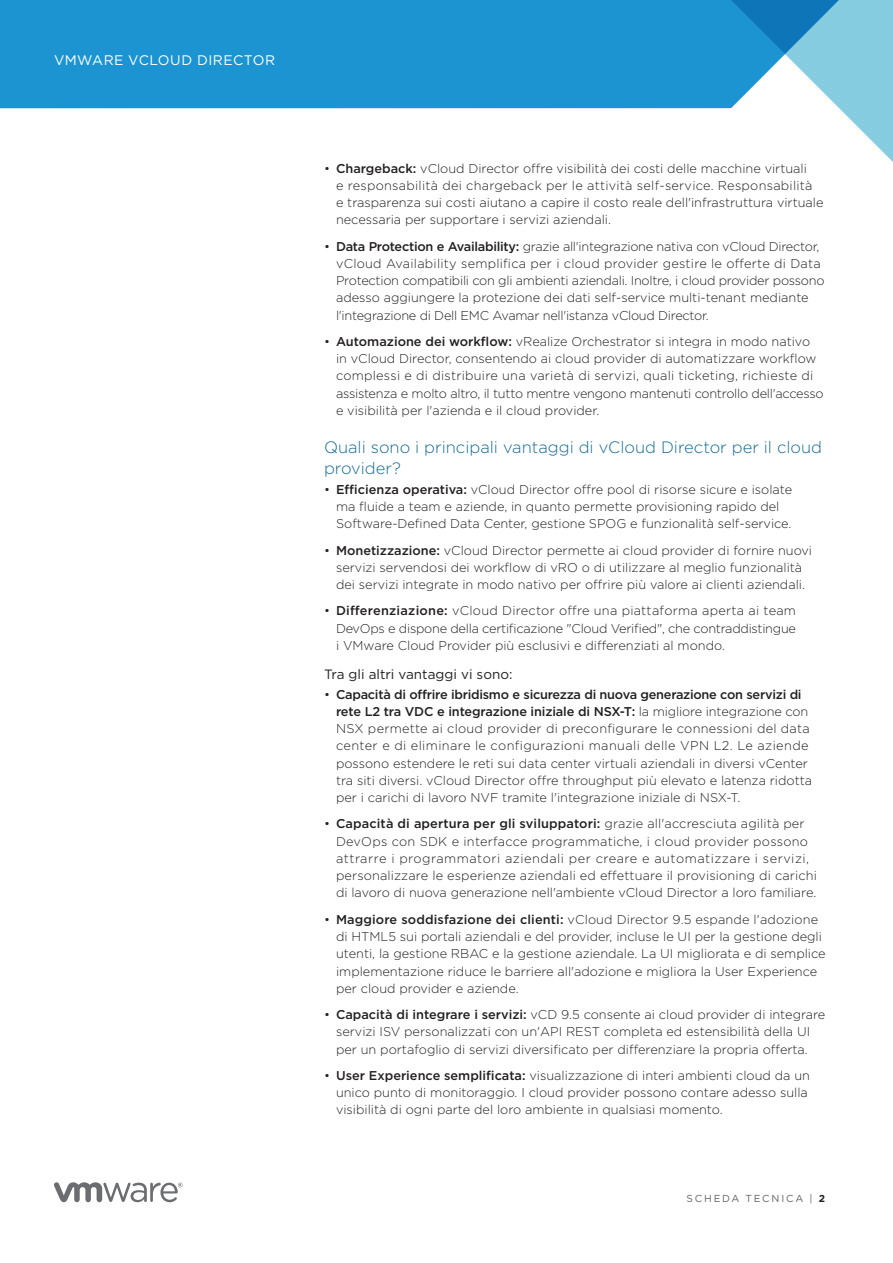
<style>
.page{position:relative;width:893px;height:1263px;background:#fff}
.page>*{position:absolute;margin:0;border:0;box-sizing:border-box;transform-origin:0 0}
._4a__SUBHEAD-1{font:300 16.5px/21px "Gotham";color:#176a92}
.FOLIO-WHITE{font:13.8px "Gotham";letter-spacing:.035em;color:#fff}
._4a__SUBHEAD-2-BLK{font:13.5px "Gotham";color:#231f20}
._3a__BODY_TEXT{font:300 12.75px/17.2px "Gotham";color:#231f20}
._3a__BODY_TEXT-2{font:300 12.75px/17.2px "Gotham";letter-spacing:-.02em;color:#231f20}
.FOLIO-BOTTOM-GRAY{font:10.2px "Gotham";letter-spacing:.18em;color:#636366}
.s1{font-weight:500}
.s2{font-weight:700;color:#231f20}
</style>
<div class="page">
<div style="left:0;top:0;width:718px;height:108px;background:#1c94d2"></div>
<svg style="left:718px;top:0;width:175px;height:162px"></svg>
<svg style="left:54px;top:1182px;width:128px;height:20px"></svg>
<p class="FOLIO-WHITE" style="left:54px;top:52px;width:223px">VMWARE VCLOUD DIRECTOR</p>
<p class="_3a__BODY_TEXT" style="left:336px;top:159px;width:489px;text-indent:-12px">• <span class="s1">Chargeback:</span> vCloud Director offre visibilità dei costi delle macchine virtuali<br>e responsabilità dei chargeback per le attività self-service. Responsabilità<br>e trasparenza sui costi aiutano a capire il costo reale dell'infrastruttura virtuale necessaria per supportare i servizi aziendali.</p>
<p class="_3a__BODY_TEXT-2" style="left:336px;top:237px;width:490px;text-indent:-12px">• <span class="s1">Data Protection e Availability:</span> grazie all'integrazione nativa con vCloud Director, vCloud Availability semplifica per i cloud provider gestire le offerte di Data Protection compatibili con gli ambienti aziendali. Inoltre, i cloud provider possono adesso aggiungere la protezione dei dati self-service multi-tenant mediante l'integrazione di Dell EMC Avamar nell'istanza vCloud Director.</p>
<p class="_3a__BODY_TEXT" style="left:336px;top:332px;width:489px;text-indent:-12px">• <span class="s1">Automazione dei workflow:</span> vRealize Orchestrator si integra in modo nativo in vCloud Director, consentendo ai cloud provider di automatizzare workflow complessi e di distribuire una varietà di servizi, quali ticketing, richieste di assistenza e molto altro, il tutto mentre vengono mantenuti controllo dell'accesso e visibilità per l'azienda e il cloud provider.</p>
<p class="_4a__SUBHEAD-1" style="left:324px;top:437px;width:500px">Quali sono i principali vantaggi di vCloud Director per il cloud provider?</p>
<p class="_3a__BODY_TEXT" style="left:336px;top:480px;width:458px;text-indent:-12px">• <span class="s1">Efficienza operativa:</span> vCloud Director offre pool di risorse sicure e isolate ma fluide a team e aziende, in quanto permette provisioning rapido del<br>Software-Defined Data Center, gestione SPOG e funzionalità self-service.</p>
<p class="_3a__BODY_TEXT" style="left:324px;top:541px;width:490px;text-align:center">• <span class="s1">Monetizzazione:</span> vCloud Director permette ai cloud provider di fornire nuovi servizi servendosi dei workflow di vRO o di utilizzare al meglio funzionalità dei servizi integrate in modo nativo per offrire più valore ai clienti aziendali.</p>
<p class="_3a__BODY_TEXT" style="left:336px;top:602px;width:462px;text-align:justify;text-indent:-12px">• <span class="s1">Differenziazione:</span> vCloud Director offre una piattaforma aperta ai team DevOps e dispone della certificazione "Cloud Verified", che contraddistingue i VMware Cloud Provider più esclusivi e differenziati al mondo.</p>
<p class="_4a__SUBHEAD-2-BLK" style="left:324px;top:666px;width:190px">Tra gli altri vantaggi vi sono:</p>
<p class="_3a__BODY_TEXT" style="left:336px;top:685px;width:478px;text-indent:-12px">• <span class="s1">Capacità di offrire ibridismo e sicurezza di nuova generazione con servizi di rete L2 tra VDC e integrazione iniziale di NSX-T:</span> la migliore integrazione con NSX permette ai cloud provider di preconfigurare le connessioni del data center e di eliminare le configurazioni manuali delle VPN L2. Le aziende possono estendere le reti sui data center virtuali aziendali in diversi vCenter tra siti diversi. vCloud Director offre throughput più elevato e latenza ridotta per i carichi di lavoro NVF tramite l'integrazione iniziale di NSX-T.</p>
<p class="_3a__BODY_TEXT" style="left:336px;top:815px;width:482px;text-indent:-12px">• <span class="s1">Capacità di apertura per gli sviluppatori:</span> grazie all'accresciuta agilità per DevOps con SDK e interfacce programmatiche, i cloud provider possono attrarre i programmatori aziendali per creare e automatizzare i servizi, personalizzare le esperienze aziendali ed effettuare il provisioning di carichi di lavoro di nuova generazione nell'ambiente vCloud Director a loro familiare.</p>
<p class="_3a__BODY_TEXT" style="left:336px;top:910px;width:491px;text-indent:-12px">• <span class="s1">Maggiore soddisfazione dei clienti:</span> vCloud Director 9.5 espande l'adozione di HTML5 sui portali aziendali e del provider, incluse le UI per la gestione degli utenti, la gestione RBAC e la gestione aziendale. La UI migliorata e di semplice implementazione riduce le barriere all'adozione e migliora la User Experience per cloud provider e aziende.</p>
<p class="_3a__BODY_TEXT" style="left:324px;top:1005px;width:503px;text-align:center">• <span class="s1">Capacità di integrare i servizi:</span> vCD 9.5 consente ai cloud provider di integrare servizi ISV personalizzati con un'API REST completa ed estensibilità della UI<br>per un portafoglio di servizi diversificato per differenziare la propria offerta.</p>
<p class="_3a__BODY_TEXT" style="left:336px;top:1066px;width:475px;text-indent:-12px">• <span class="s1">User Experience semplificata:</span> visualizzazione di interi ambienti cloud da un unico punto di monitoraggio. I cloud provider possono contare adesso sulla visibilità di ogni parte del loro ambiente in qualsiasi momento.</p>
<p class="FOLIO-BOTTOM-GRAY" style="left:687px;top:1191px;width:140px">SCHEDA TECNICA | <span class="s2">2</span></p>
</div>
